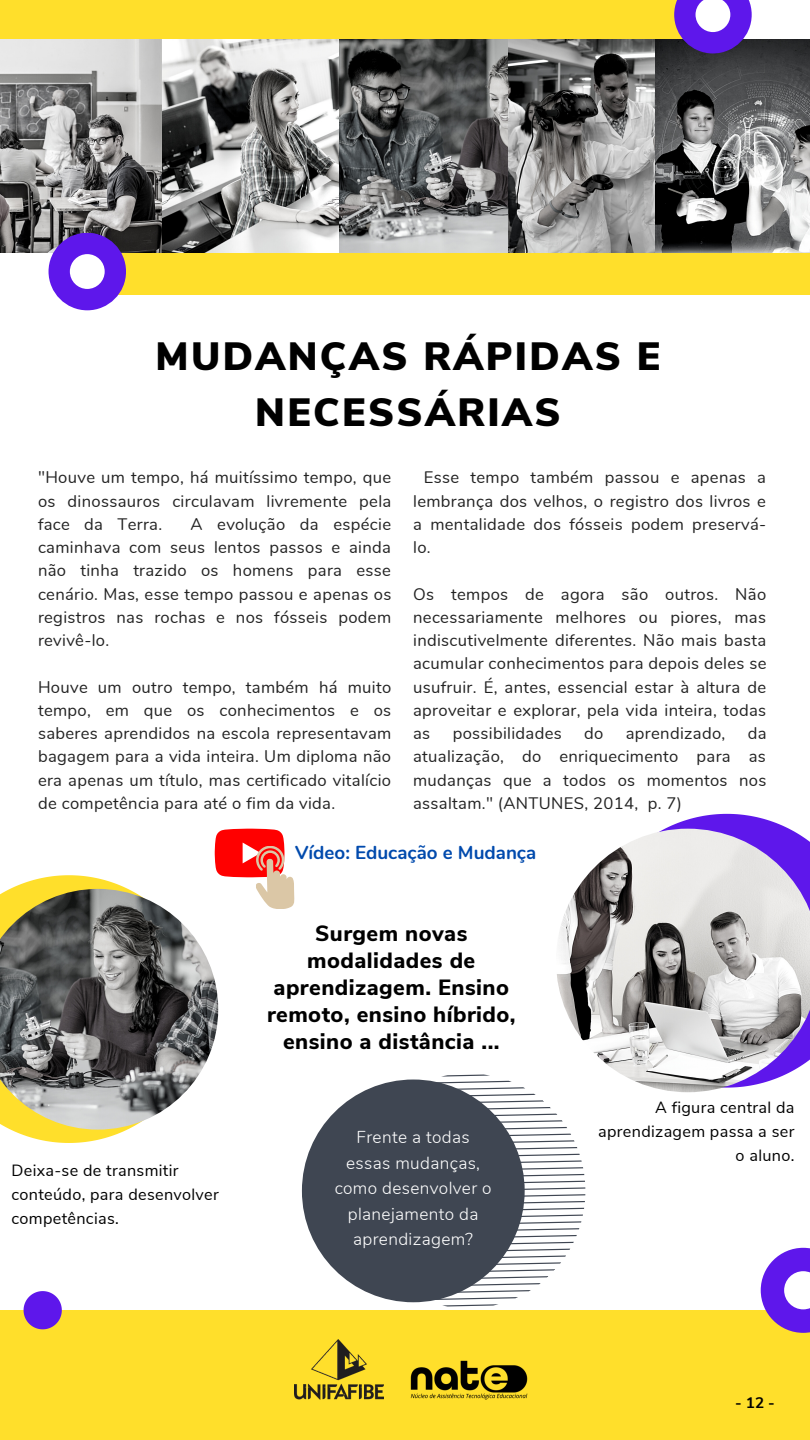
<style>
.page{position:relative;width:810px;height:1440px;background:#fff}
.page>*{position:absolute;margin:0;border:0;box-sizing:border-box;transform-origin:0 0}
.t1{font:900 39.4px/55.5px "Nunito Sans";letter-spacing:.06em;color:#000;text-align:center}
.t2{font:800 22px/27px "Nunito Sans";letter-spacing:.02em;color:#000;text-align:center}
.t3{font:700 18.8px "Nunito";color:#004aad}
.t4{font:300 17.2px/25.5px "Nunito";letter-spacing:.02em;color:#fff;text-align:center}
.t5{font:16.6px/23.2px "Nunito";letter-spacing:.02em;color:#222;text-align:justify}
.t6{font:16.2px/24px "Nunito Sans";letter-spacing:.02em;color:#000}
.t7{font:700 15.2px "Nunito Sans";color:#000}
</style>
<div class="page">
<svg style="left:359px;top:1074px;width:216px;height:233px"></svg>
<div style="left:0;top:1310px;width:810px;height:130px;background:#ffdf2b"></div>
<svg style="left:761px;top:1248px;width:49px;height:85px;fill:#5e17eb"></svg>
<svg style="left:24px;top:1291px;width:38px;height:38px"></svg>
<svg style="left:664px;top:814px;width:126px;height:15px;fill:#5e17eb"></svg>
<div style="left:109px;top:180px;width:701px;height:114px;background:#ffdf2b"></div>
<div style="left:0;top:0;width:688px;height:81px;background:#ffdf2b"></div>
<img style="left:161px;top:39px;width:348px;height:214px">
<img style="left:0;top:39px;width:161px;height:214px">
<img style="left:509px;top:39px;width:147px;height:214px">
<img style="left:656px;top:39px;width:154px;height:214px">
<svg style="left:674px;top:0;width:78px;height:53px"></svg>
<svg style="left:49px;top:233px;width:77px;height:77px"></svg>
<div style="left:302px;top:1080px;width:223px;height:222px;background:#3f4652;border-radius:50%"></div>
<img style="left:556px;top:829px;width:254px;height:263px">
<svg style="left:10px;top:875px;width:118px;height:268px;fill:#ffdf2b"></svg>
<img style="left:0;top:889px;width:218px;height:241px">
<svg style="left:215px;top:829px;width:80px;height:81px"></svg>
<img style="left:294px;top:1340px;width:90px;height:60px">
<img style="left:410px;top:1360px;width:118px;height:40px">
<p class="t1" style="left:156px;top:330px;width:506px">MUDANÇAS RÁPIDAS E<br>NECESSÁRIAS</p>
<p class="t5" style="left:38px;top:466px;width:355px">"Houve um tempo, há muitíssimo tempo, que os dinossauros circulavam livremente pela face da Terra.</p>
<p class="t5" style="left:38px;top:513px;width:355px;text-indent:152px">A evolução da espécie caminhava com seus lentos passos e ainda não tinha trazido os homens para esse cenário. Mas, esse tempo passou e apenas os registros nas rochas e nos fósseis podem revivê-lo.</p>
<p class="t5" style="left:38px;top:675px;width:355px">Houve um outro tempo, também há muito tempo, em que os conhecimentos e os saberes aprendidos na escola representavam bagagem para a vida inteira. Um diploma não era apenas um título, mas certificado vitalício de competência para até o fim da vida.</p>
<p class="t5" style="left:413px;top:466px;width:355px;text-indent:11px">Esse tempo também passou e apenas a lembrança dos velhos, o registro dos livros e a mentalidade dos fósseis podem preservá&shy;lo.</p>
<p class="t5" style="left:413px;top:582px;width:355px">Os tempos de agora são outros. Não necessariamente melhores ou piores, mas indiscutivelmente diferentes. Não mais basta acumular conhecimentos para depois deles se usufruir. É, antes, essencial estar à altura de aproveitar e explorar, pela vida inteira, todas as</p>
<p class="t5" style="left:413px;top:722px;width:355px;text-indent:335px">da atualização, do enriquecimento para as mudanças que a todos os momentos nos assaltam." (ANTUNES, 2014, p. 7)</p>
<p class="t5" style="left:453px;top:722px;width:111px">possibilidades</p>
<p class="t5" style="left:584px;top:722px;width:21px">do</p>
<p class="t5" style="left:626px;top:722px;width:101px">aprendizado,</p>
<p class="t3" style="left:295px;top:840px;width:243px">Vídeo: Educação e Mudança</p>
<p class="t6" style="left:12px;top:1159px;width:209px">Deixa-se de transmitir conteúdo, para desenvolver competências.</p>
<p class="t2" style="left:267px;top:921px;width:250px">Surgem novas modalidades de aprendizagem. Ensino remoto, ensino híbrido, ensino a distância ...</p>
<p class="t4" style="left:335px;top:1125px;width:158px">Frente a todas essas mudanças, como desenvolver o planejamento da aprendizagem?</p>
<p class="t6" style="left:598px;top:1095px;width:198px;text-align:right">A figura central da aprendizagem passa a ser o aluno.</p>
<p class="t7" style="left:735px;top:1393px;width:41px">-12-</p>
</div>
